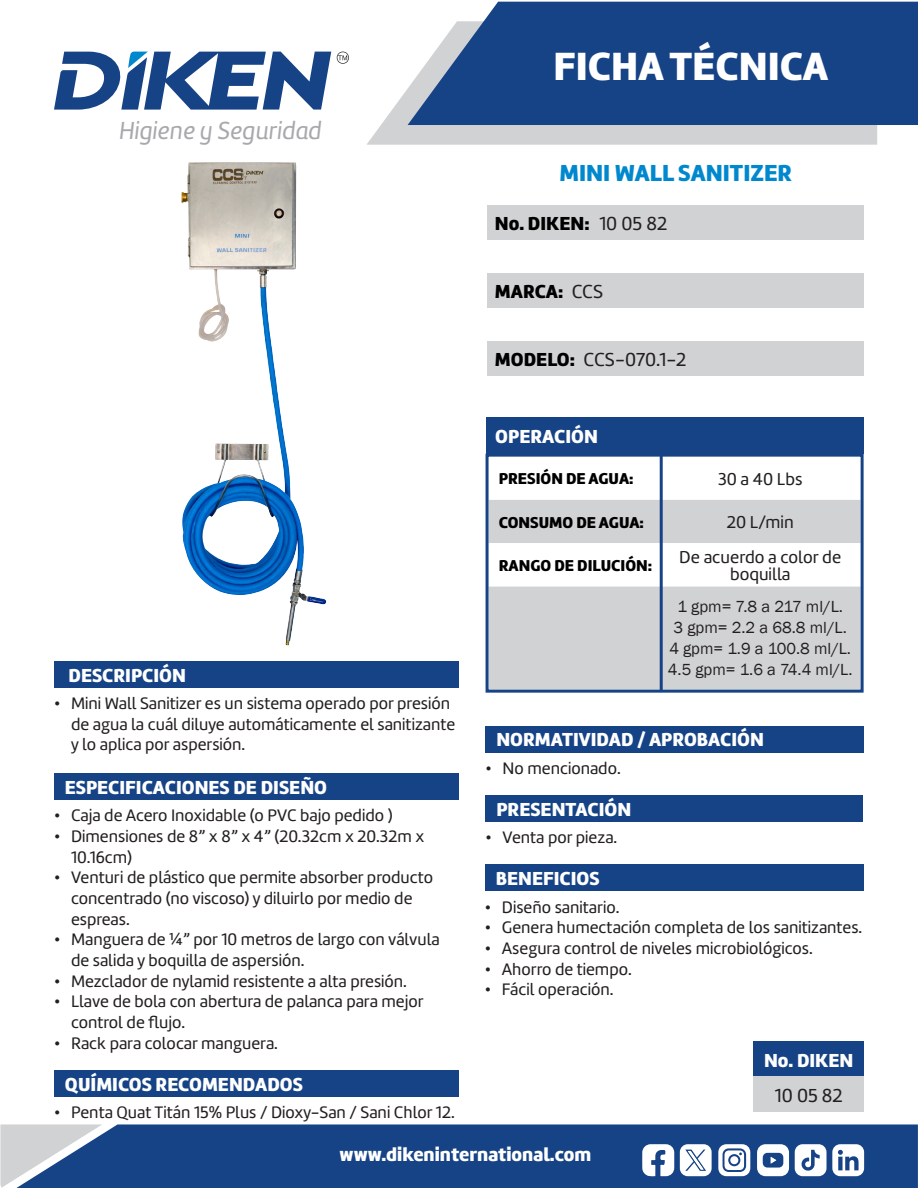
<style>
.page{position:relative;width:918px;height:1188px;background:#fff}
.page>*{position:absolute;margin:0;border:0;box-sizing:border-box;transform-origin:0 0}
.t1{font:40.8px "Amelia Basic Black";color:#fff}
.t2{font:25.5px "Amelia Basic Italic";color:#a8a9ad}
.t3{font:24px "Amelia Basic Black";color:#0088ce}
.t4{font:19.5px "Amelia Basic Black";color:#fff}
.t5{font:19.5px "Amelia Basic Black";color:#000}
.t6{font:19.5px "Amelia Basic";color:#231f20}
.t7{font:17.85px/17.9px "Amelia Basic";color:#231f20;text-align:center}
.t8{font:17.25px/20.7px "Amelia Basic";color:#231f20}
.t9{font:16.5px "Franklin Gothic";color:#231f20}
.t10{font:16.35px "Amelia Basic Black";color:#000}
.s1{font-family:"Amelia Basic";color:#231f20}
.s2{font-family:"Amelia Basic Black";color:#000}
</style>
<div class="page">
<div style="left:102px;top:1124px;width:816px;height:64px;background:#164386"></div>
<svg style="left:0;top:1124px;width:102px;height:64px;background:#95a6be"></svg>
<svg style="left:367px;top:88px;width:510px;height:57px;background:#d5d6d8"></svg>
<svg style="left:408px;top:2px;width:510px;height:123px;background:#2b5490"></svg>
<svg style="left:54px;top:51px;width:277px;height:59px"></svg>
<svg style="left:337px;top:52px;width:12px;height:12px"></svg>
<svg style="left:680px;top:1144px;width:32px;height:32px"></svg>
<svg style="left:642px;top:1144px;width:32px;height:32px"></svg>
<svg style="left:718px;top:1144px;width:32px;height:32px"></svg>
<div style="left:730px;top:1156px;width:8px;height:8px;background:#fff;border-radius:50%"></div>
<svg style="left:757px;top:1144px;width:32px;height:32px"></svg>
<svg style="left:795px;top:1144px;width:69px;height:32px"></svg>
<div style="left:488px;top:206px;width:376px;height:34px;background:#d1d2d4"></div>
<div style="left:488px;top:274px;width:376px;height:34px;background:#d1d2d4"></div>
<div style="left:488px;top:342px;width:376px;height:34px;background:#d1d2d4"></div>
<div style="left:54px;top:661px;width:405px;height:26px;background:#164386"></div>
<div style="left:54px;top:773px;width:405px;height:27px;background:#164386"></div>
<div style="left:486px;top:795px;width:377px;height:27px;background:#164386"></div>
<div style="left:486px;top:726px;width:378px;height:26px;background:#164386"></div>
<div style="left:54px;top:1070px;width:405px;height:27px;background:#164386"></div>
<div style="left:485px;top:865px;width:378px;height:26px;background:#164386"></div>
<div style="left:486px;top:418px;width:377px;height:36px;background:#164386"></div>
<div style="left:490px;top:500px;width:370px;height:189px;background:#d1d2d4"></div>
<svg style="left:490px;top:543px;width:370px;height:43px"></svg>
<div style="left:486px;top:454px;width:378px;height:239px;border:3px solid #164386"></div>
<hr style="left:660px;top:453px;width:3px;height:239px;background:#164386">
<div style="left:754px;top:1042px;width:110px;height:35px;background:#164386"></div>
<div style="left:754px;top:1077px;width:110px;height:35px;background:#d1d2d4"></div>
<img style="left:181px;top:162px;width:117px;height:434px">
<h2 class="t2" style="left:119px;top:116px;width:204px">Higiene y Seguridad</h2>
<p class="t4" style="left:69px;top:663px;width:119px">DESCRIPCIÓN</p>
<p class="t8" style="left:71px;top:693px;width:386px;text-indent:-17px">• Mini Wall Sanitizer es un sistema operado por presión de agua la cuál diluye automáticamente el sanitizante y lo aplica por aspersión.</p>
<p class="t4" style="left:65px;top:775px;width:264px">ESPECIFICACIONES DE DISEÑO</p>
<p class="t8" style="left:54px;top:805px;width:340px">• Caja de Acero Inoxidable (o PVC bajo pedido )</p>
<p class="t8" style="left:71px;top:826px;width:355px;text-indent:-17px">• Dimensiones de 8” x 8” x 4” (20.32cm x 20.32m x<br>10.16cm)</p>
<p class="t8" style="left:71px;top:867px;width:364px;text-indent:-17px">• Venturi de plástico que permite absorber producto concentrado (no viscoso) y diluirlo por medio de espreas.</p>
<p class="t8" style="left:71px;top:929px;width:370px;text-indent:-17px">• Manguera de ½” por 10 metros de largo con válvula de salida y boquilla de aspersión.</p>
<p class="t8" style="left:54px;top:971px;width:354px">• Mezclador de nylamid resistente a alta presión.</p>
<p class="t8" style="left:71px;top:991px;width:354px;text-indent:-17px">• Llave de bola con abertura de palanca para mejor control de flujo.</p>
<p class="t8" style="left:54px;top:1033px;width:225px">• Rack para colocar manguera.</p>
<p class="t4" style="left:65px;top:1072px;width:240px">QUÍMICOS RECOMENDADOS</p>
<p class="t8" style="left:54px;top:1102px;width:402px">• Penta Quat Titán 15% Plus / Dioxy-San / Sani Chlor 12.</p>
<h1 class="t1" style="left:553px;top:41px;width:276px">FICHA TÉCNICA</h1>
<p class="t3" style="left:560px;top:158px;width:234px">MINI WALL SANITIZER</p>
<p class="t5" style="left:495px;top:212px;width:174px">No. DIKEN: <span class="s1">10 05 82</span></p>
<p class="t5" style="left:495px;top:280px;width:110px">MARCA: <span class="s1">CCS</span></p>
<p class="t6" style="left:495px;top:348px;width:193px"><span class="s2">MODELO:</span> CCS-070.1-2</p>
<p class="t4" style="left:495px;top:425px;width:104px">OPERACIÓN</p>
<p class="t10" style="left:499px;top:469px;width:136px">PRESIÓN DE AGUA:</p>
<p class="t7" style="left:718px;top:470px;width:86px">30 a 40 Lbs</p>
<p class="t10" style="left:499px;top:512px;width:147px">CONSUMO DE AGUA:</p>
<p class="t7" style="left:727px;top:513px;width:69px">20 L/min</p>
<p class="t10" style="left:499px;top:556px;width:155px">RANGO DE DILUCIÓN:</p>
<p class="t7" style="left:679px;top:548px;width:163px">De acuerdo a color de boquilla</p>
<p class="t9" style="left:677px;top:597px;width:167px">1 gpm= 7.8 a 217 ml/L.</p>
<p class="t9" style="left:674px;top:618px;width:175px">3 gpm= 2.2 a 68.8 ml/L.</p>
<p class="t9" style="left:669px;top:639px;width:183px">4 gpm= 1.9 a 100.8 ml/L.</p>
<p class="t9" style="left:668px;top:660px;width:186px">4.5 gpm= 1.6 a 74.4 ml/L.</p>
<p class="t4" style="left:496px;top:728px;width:269px">NORMATIVIDAD / APROBACIÓN</p>
<p class="t8" style="left:486px;top:758px;width:137px">• No mencionado.</p>
<p class="t4" style="left:496px;top:797px;width:136px">PRESENTACIÓN</p>
<p class="t8" style="left:486px;top:827px;width:133px">• Venta por pieza.</p>
<p class="t4" style="left:496px;top:867px;width:105px">BENEFICIOS</p>
<p class="t8" style="left:485px;top:897px;width:136px">• Diseño sanitario.</p>
<p class="t8" style="left:485px;top:917px;width:379px">• Genera humectación completa de los sanitizantes.</p>
<p class="t8" style="left:485px;top:938px;width:329px">• Asegura control de niveles microbiológicos.</p>
<p class="t8" style="left:485px;top:959px;width:148px">• Ahorro de tiempo.</p>
<p class="t8" style="left:485px;top:979px;width:130px">• Fácil operación.</p>
<p class="t4" style="left:764px;top:1048px;width:91px">No. DIKEN</p>
<p class="t6" style="left:775px;top:1084px;width:69px">10 05 82</p>
<p class="t4" style="left:340px;top:1143px;width:253px">www.dikeninternational.com</p>
</div>
